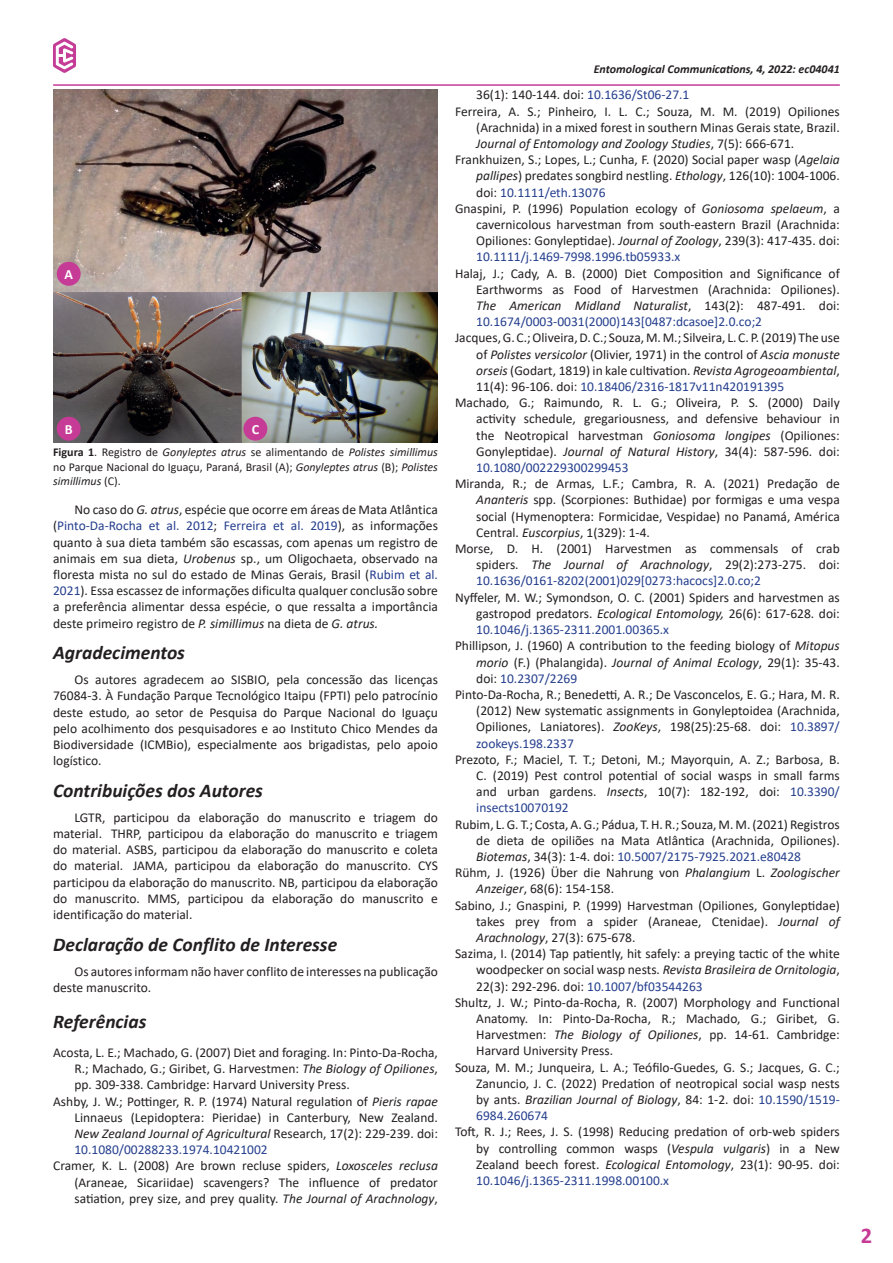
<style>
.page{position:relative;width:893px;height:1263px;background:#fff}
.page>*{position:absolute;margin:0;border:0;box-sizing:border-box;transform-origin:0 0}
.PageNumber{font:700 22.5px "Calibri";color:#c53b96}
.TitleTopic{font:italic 700 19.5px "Calibri";color:#231f20}
.t1{font:700 14.1px "Calibri";color:#fff}
.References{font:13.5px/16.2px "Calibri";color:#231f20;text-align:justify}
.Legend{font:12px/14.4px "Calibri";color:#231f20;text-align:justify}
.t2{font:italic 700 12px "Calibri";color:#231f20}
.s1{font-weight:700}
.s2{font-style:italic}
.s3{color:#253f8e}
</style>
<div class="page">
<hr style="left:53px;top:84px;width:787px;height:2px;background:#c53b96">
<img style="left:53px;top:38px;width:23px;height:35px">
<img style="left:53px;top:89px;width:385px;height:353px">
<div style="left:57px;top:262px;width:24px;height:24px;background:#c53b96;border-radius:50%"></div>
<div style="left:57px;top:417px;width:24px;height:24px;background:#c53b96;border-radius:50%"></div>
<div style="left:243px;top:417px;width:24px;height:24px;background:#c53b96;border-radius:50%"></div>
<p class="t1" style="left:64px;top:264px;width:10px">A</p>
<p class="t1" style="left:65px;top:419px;width:9px">B</p>
<p class="t1" style="left:252px;top:419px;width:9px">C</p>
<p class="Legend" style="left:53px;top:445px;width:386px"><span class="s1">Figura 1</span>. Registro de <span class="s2">Gonyleptes atrus</span> se alimentando de <span class="s2">Polistes simillimus </span>no Parque Nacional do Iguaçu, Paraná, Brasil (A); <span class="s2">Gonyleptes atrus</span> (B); <span class="s2">Polistes simillimus</span> (C).</p>
<p class="References" style="left:53px;top:501px;width:386px;text-indent:21px">No caso do <span class="s2">G. atrus</span>, espécie que ocorre em áreas de Mata Atlântica (<span class="s3">Pinto-Da-Rocha et al. 2012</span>; <span class="s3">Ferreira et al. 2019</span>), as informações quanto à sua dieta também são escassas, com apenas um registro de animais em sua dieta, <span class="s2">Urobenus</span> sp., um Oligochaeta, observado na floresta mista no sul do estado de Minas Gerais, Brasil (<span class="s3">Rubim et al.<br>2021</span>). Essa escassez de informações dificulta qualquer conclusão sobre a preferência alimentar dessa espécie, o que ressalta a importância deste primeiro registro de <span class="s2">P. simillimus</span> na dieta de <span class="s2">G. atrus.</span></p>
<p class="TitleTopic" style="left:53px;top:639px;width:133px">Agradecimentos</p>
<p class="References" style="left:53px;top:671px;width:386px;text-indent:21px">Os autores agradecem ao SISBIO, pela concessão das licenças 76084-3. À Fundação Parque Tecnológico Itaipu (FPTI) pelo patrocínio deste estudo, ao setor de Pesquisa do Parque Nacional do Iguaçu pelo acolhimento dos pesquisadores e ao Instituto Chico Mendes da Biodiversidade (ICMBio), especialmente aos brigadistas, pelo apoio logístico.</p>
<p class="TitleTopic" style="left:53px;top:777px;width:211px">Contribuições dos Autores</p>
<p class="References" style="left:53px;top:809px;width:386px;text-indent:21px">LGTR, participou da elaboração do manuscrito e triagem do material. THRP, participou da elaboração do manuscrito e triagem do material. ASBS, participou da elaboração do manuscrito e coleta do material. JAMA, participou da elaboração do manuscrito. CYS participou da elaboração do manuscrito. NB, participou da elaboração do manuscrito. MMS, participou da elaboração do manuscrito e identificação do material.</p>
<p class="TitleTopic" style="left:53px;top:931px;width:286px">Declaração de Conflito de Interesse</p>
<p class="References" style="left:53px;top:963px;width:386px;text-indent:21px">Os autores informam não haver conflito de interesses na publicação deste manuscrito.</p>
<p class="TitleTopic" style="left:53px;top:1008px;width:95px">Referências</p>
<p class="References" style="left:74px;top:1044px;width:365px;text-indent:-21px">Acosta, L. E.; Machado, G. (2007) Diet and foraging. In: Pinto-Da-Rocha, R.; Machado, G.; Giribet, G. Harvestmen: <span class="s2">The Biology of Opiliones</span>, pp. 309-338. Cambridge: Harvard University Press.</p>
<p class="References" style="left:74px;top:1093px;width:365px;text-indent:-21px">Ashby, J. W.; Pottinger, R. P. (1974) Natural regulation of <span class="s2">Pieris rapae </span>Linnaeus (Lepidoptera: Pieridae) in Canterbury, New Zealand.<br><span class="s2">New Zealand Journal of Agricultural</span> Research, 17(2): 229-239. doi:<br><span class="s3">10.1080/00288233.1974.10421002</span></p>
<p class="References" style="left:74px;top:1157px;width:365px;text-indent:-21px">Cramer, K. L. (2008) Are brown recluse spiders, <span class="s2">Loxosceles reclusa </span>(Araneae, Sicariidae) scavengers? The influence of predator satiation, prey size, and prey quality. <span class="s2">The Journal of Arachnology</span>,</p>
<p class="t2" style="left:594px;top:60px;width:248px">Entomological Communications, 4, 2022: ec04041</p>
<p class="References" style="left:476px;top:86px;width:215px">36(1): 140-144. doi: <span class="s3">10.1636/St06-27.1</span></p>
<p class="References" style="left:476px;top:103px;width:365px;text-indent:-21px">Ferreira, A. S.; Pinheiro, I. L. C.; Souza, M. M. (2019) Opiliones (Arachnida) in a mixed forest in southern Minas Gerais state, Brazil.<br><span class="s2">Journal of Entomology and Zoology Studies</span>, 7(5): 666-671.</p>
<p class="References" style="left:476px;top:151px;width:365px;text-indent:-21px">Frankhuizen, S.; Lopes, L.; Cunha, F. (2020) Social paper wasp (<span class="s2">Agelaia pallipes</span>) predates songbird nestling. <span class="s2">Ethology</span>, 126(10): 1004-1006. doi: <span class="s3">10.1111/eth.13076</span></p>
<p class="References" style="left:476px;top:200px;width:365px;text-indent:-21px">Gnaspini, P. (1996) Population ecology of <span class="s2">Goniosoma spelaeum</span>, a cavernicolous harvestman from south-eastern Brazil (Arachnida:<br>Opiliones: Gonyleptidae). <span class="s2">Journal of Zoology</span>, 239(3): 417-435. doi:<br><span class="s3">10.1111/j.1469-7998.1996.tb05933.x</span></p>
<p class="References" style="left:476px;top:265px;width:365px;text-indent:-21px">Halaj, J.; Cady, A. B. (2000) Diet Composition and Significance of Earthworms as Food of Harvestmen (Arachnida: Opiliones).<br><span class="s2">The American Midland Naturalist</span>, 143(2): 487-491. doi:<br><span class="s3">10.1674/0003-0031(2000)143[0487:dcasoe]2.0.co;2</span></p>
<p class="References" style="left:476px;top:329px;width:365px;text-indent:-21px">Jacques, G. C.; Oliveira, D. C.; Souza, M. M.; Silveira, L. C. P. (2019) The use of <span class="s2">Polistes versicolor</span> (Olivier, 1971) in the control of <span class="s2">Ascia monuste orseis</span> (Godart, 1819) in kale cultivation. <span class="s2">Revista Agrogeoambiental</span>, 11(4): 96-106. doi: <span class="s3">10.18406/2316-1817v11n420191395</span></p>
<p class="References" style="left:476px;top:394px;width:365px;text-indent:-21px">Machado, G.; Raimundo, R. L. G.; Oliveira, P. S. (2000) Daily activity schedule, gregariousness, and defensive behaviour in the Neotropical harvestman <span class="s2">Goniosoma longipes</span> (Opiliones:<br>Gonyleptidae). <span class="s2">Journal of Natural History</span>, 34(4): 587-596. doi:<br><span class="s3">10.1080/002229300299453</span></p>
<p class="References" style="left:476px;top:475px;width:365px;text-indent:-21px">Miranda, R.; de Armas, L.F.; Cambra, R. A. (2021) Predação de <span class="s2">Ananteris</span> spp. (Scorpiones: Buthidae) por formigas e uma vespa social (Hymenoptera: Formicidae, Vespidae) no Panamá, América Central. <span class="s2">Euscorpius</span>, 1(329): 1-4.</p>
<p class="References" style="left:476px;top:540px;width:365px;text-indent:-21px">Morse, D. H. (2001) Harvestmen as commensals of crab spiders. <span class="s2">The Journal of Arachnology</span>, 29(2):273-275. doi:<br><span class="s3">10.1636/0161-8202(2001)029[0273:hacocs]2.0.co;2</span></p>
<p class="References" style="left:476px;top:589px;width:365px;text-indent:-21px">Nyffeler, M. W.; Symondson, O. C. (2001) Spiders and harvestmen as gastropod predators. <span class="s2">Ecological Entomology,</span> 26(6): 617-628. doi:<br><span class="s3">10.1046/j.1365-2311.2001.00365.x</span></p>
<p class="References" style="left:476px;top:637px;width:365px;text-indent:-21px">Phillipson, J. (1960) A contribution to the feeding biology of <span class="s2">Mitopus morio</span> (F.) (Phalangida). <span class="s2">Journal of Animal Ecology</span>, 29(1): 35-43. doi: <span class="s3">10.2307/2269</span></p>
<p class="References" style="left:476px;top:686px;width:365px;text-indent:-21px">Pinto-Da-Rocha, R.; Benedetti, A. R.; De Vasconcelos, E. G.; Hara, M. R. (2012) New systematic assignments in Gonyleptoidea (Arachnida, Opiliones, Laniatores). <span class="s2">ZooKeys</span>, 198(25):25-68. doi: <span class="s3">10.3897/ zookeys.198.2337</span></p>
<p class="References" style="left:476px;top:751px;width:365px;text-indent:-21px">Prezoto, F.; Maciel, T. T.; Detoni, M.; Mayorquin, A. Z.; Barbosa, B.<br>C. (2019) Pest control potential of social wasps in small farms and urban gardens. <span class="s2">Insects</span>, 10(7): 182-192, doi: <span class="s3">10.3390/ insects10070192</span></p>
<p class="References" style="left:476px;top:815px;width:365px;text-indent:-21px">Rubim, L. G. T.; Costa, A. G.; Pádua, T. H. R.; Souza, M. M. (2021) Registros de dieta de opiliões na Mata Atlântica (Arachnida, Opiliones).<br><span class="s2">Biotemas</span>, 34(3): 1-4. doi: <span class="s3">10.5007/2175-7925.2021.e80428</span></p>
<p class="References" style="left:476px;top:864px;width:365px;text-indent:-21px">Rühm, J. (1926) Über die Nahrung von <span class="s2">Phalangium</span> L. <span class="s2">Zoologischer<br>Anzeiger</span>, 68(6): 154-158.</p>
<p class="References" style="left:476px;top:896px;width:365px;text-indent:-21px">Sabino, J.; Gnaspini, P. (1999) Harvestman (Opiliones, Gonyleptidae) takes prey from a spider (Araneae, Ctenidae). <span class="s2">Journal of Arachnology</span>, 27(3): 675-678.</p>
<p class="References" style="left:476px;top:945px;width:365px;text-indent:-21px">Sazima, I. (2014) Tap patiently, hit safely: a preying tactic of the white woodpecker on social wasp nests. <span class="s2">Revista Brasileira de Ornitologia</span>, 22(3): 292-296. doi: <span class="s3">10.1007/bf03544263</span></p>
<p class="References" style="left:476px;top:994px;width:365px;text-indent:-21px">Shultz, J. W.; Pinto-da-Rocha, R. (2007) Morphology and Functional Anatomy. In: Pinto-Da-Rocha, R.; Machado, G.; Giribet, G.<br>Harvestmen: <span class="s2">The Biology of Opiliones</span>, pp. 14-61. Cambridge:<br>Harvard University Press.</p>
<p class="References" style="left:476px;top:1058px;width:365px;text-indent:-21px">Souza, M. M.; Junqueira, L. A.; Teófilo-Guedes, G. S.; Jacques, G. C.; Zanuncio, J. C. (2022) Predation of neotropical social wasp nests by ants. <span class="s2">Brazilian Journal of Biology</span>, 84: 1-2. doi: <span class="s3">10.1590/1519- 6984.260674</span></p>
<p class="References" style="left:476px;top:1123px;width:365px;text-indent:-21px">Toft, R. J.; Rees, J. S. (1998) Reducing predation of orb-web spiders by controlling common wasps (<span class="s2">Vespula vulgaris</span>) in a New Zealand beech forest. <span class="s2">Ecological Entomology</span>, 23(1): 90-95. doi:<br><span class="s3">10.1046/j.1365-2311.1998.00100.x</span></p>
<p class="PageNumber" style="left:861px;top:1219px;width:13px">2</p>
</div>
